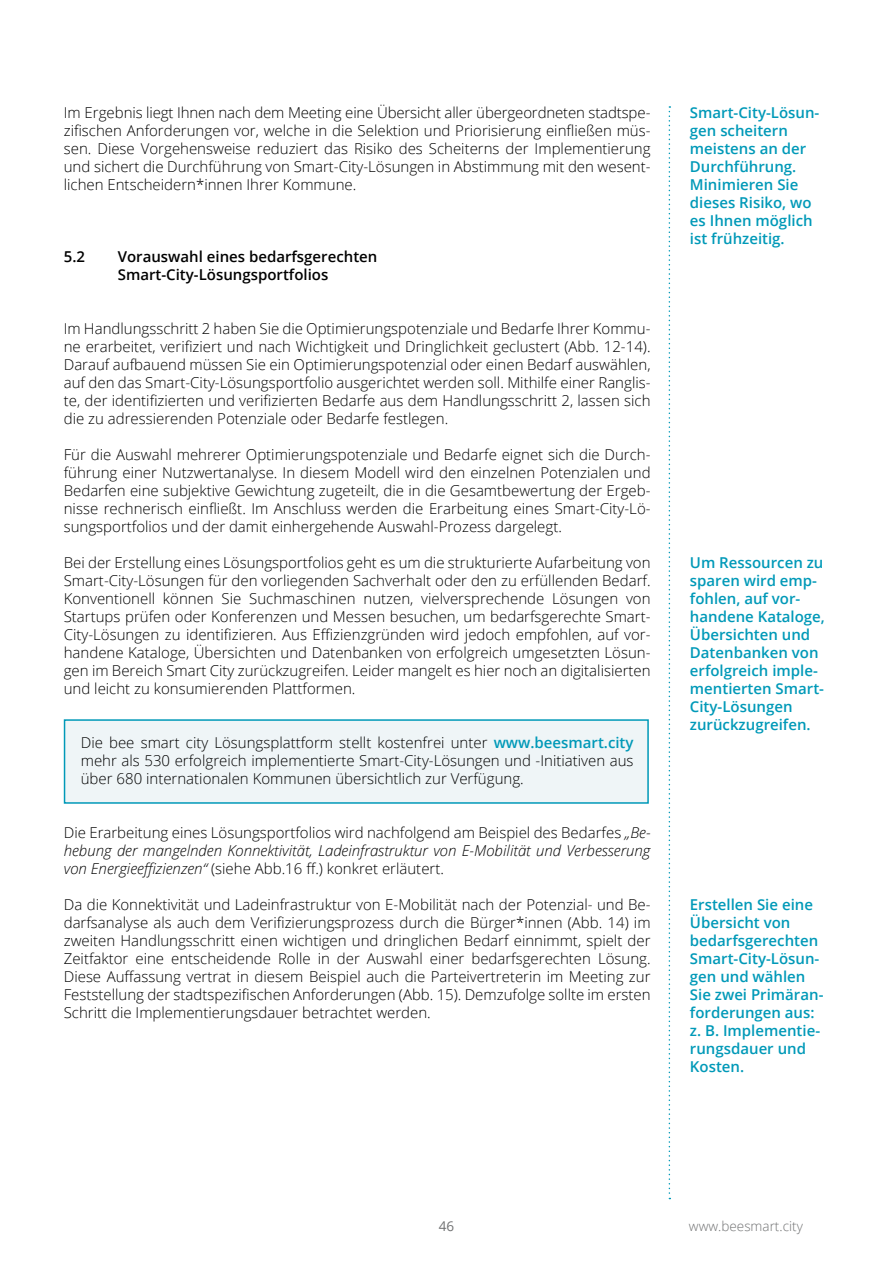
<style>
.page{position:relative;width:893px;height:1263px;background:#fff}
.page>*{position:absolute;margin:0;border:0;box-sizing:border-box;transform-origin:0 0}
.t1{font:300 15px/18px "Open Sans";color:#000;text-align:justify}
.t2{font:600 15px/18px "Open Sans";color:#0099b8}
.t3{font:600 15px "Open Sans";color:#000}
.t4{font:300 13.5px "Open Sans";color:#707172}
.t5{font:13.5px "Open Sans";color:#707172}
.s1{font-weight:600;color:#0099b8}
.s2{font-style:italic}
</style>
<div class="page">
<svg style="left:669px;top:106px;width:1px;height:1093px"></svg>
<div style="left:64px;top:719px;width:585px;height:85px;background:#eff5f7;border:2px solid #0099b8"></div>
<p class="t1" style="left:64px;top:103px;width:588px">Im Ergebnis liegt Ihnen nach dem Meeting eine Übersicht aller übergeordneten stadtspe&shy;zifischen Anforderungen vor, welche in die Selektion und Priorisierung einfließen müs&shy;sen. Diese Vorgehensweise reduziert das Risiko des Scheiterns der Implementierung und sichert die Durchführung von Smart-City-Lösungen in Abstimmung mit den wesent&shy;lichen Entscheidern*innen Ihrer Kommune.</p>
<p class="t3" style="left:64px;top:246px;width:23px">5.2</p>
<p class="t3" style="left:118px;top:246px;width:261px">Vorauswahl eines bedarfsgerechten</p>
<p class="t3" style="left:64px;top:264px;width:32px">S</p>
<p class="t3" style="left:126px;top:264px;width:204px">mart-City-Lösungsportfolios</p>
<p class="t1" style="left:64px;top:319px;width:588px">Im Handlungsschritt 2 haben Sie die Optimierungspotenziale und Bedarfe Ihrer Kommu&shy;ne erarbeitet, verifiziert und nach Wichtigkeit und Dringlichkeit geclustert (Abb. 12-14).<br>Darauf aufbauend müssen Sie ein Optimierungspotenzial oder einen Bedarf auswählen, auf den das Smart-City-Lösungsportfolio ausgerichtet werden soll. Mithilfe einer Ranglis&shy;te, der identifizierten und verifizierten Bedarfe aus dem Handlungsschritt 2, lassen sich die zu adressierenden Potenziale oder Bedarfe festlegen.</p>
<p class="t1" style="left:64px;top:445px;width:588px">Für die Auswahl mehrerer Optimierungspotenziale und Bedarfe eignet sich die Durch&shy;führung einer Nutzwertanalyse. In diesem Modell wird den einzelnen Potenzialen und Bedarfen eine subjektive Gewichtung zugeteilt, die in die Gesamtbewertung der Ergeb&shy;nisse rechnerisch einfließt. Im Anschluss werden die Erarbeitung eines Smart-City-Lö&shy;sungsportfolios und der damit einhergehende Auswahl-Prozess dargelegt.</p>
<p class="t1" style="left:64px;top:553px;width:588px">Bei der Erstellung eines Lösungsportfolios geht es um die strukturierte Aufarbeitung von Smart-City-Lösungen für den vorliegenden Sachverhalt oder den zu erfüllenden Bedarf.<br>Konventionell können Sie Suchmaschinen nutzen, vielversprechende Lösungen von Startups prüfen oder Konferenzen und Messen besuchen, um bedarfsgerechte Smart-City-Lösungen zu identifizieren. Aus Effizienzgründen wird jedoch empfohlen, auf vor&shy;handene Kataloge, Übersichten und Datenbanken von erfolgreich umgesetzten Lösun&shy;gen im Bereich Smart City zurückzugreifen. Leider mangelt es hier noch an digitalisierten und leicht zu konsumierenden Plattformen.</p>
<p class="t1" style="left:81px;top:733px;width:554px">Die bee smart city Lösungsplattform stellt kostenfrei unter <span class="s1">www.beesmart.city </span>mehr als 530 erfolgreich implementierte Smart-City-Lösungen und -Initiativen aus über 680 internationalen Kommunen übersichtlich zur Verfügung.</p>
<p class="t1" style="left:64px;top:823px;width:588px">Die Erarbeitung eines Lösungsportfolios wird nachfolgend am Beispiel des Bedarfes <span class="s2">„Be&shy;hebung der mangelnden Konnektivität, Ladeinfrastruktur von E-Mobilität und Verbesserung von Energieeffizienzen“</span> (siehe Abb.16 ff.) konkret erläutert.</p>
<p class="t1" style="left:64px;top:895px;width:588px">Da die Konnektivität und Ladeinfrastruktur von E-Mobilität nach der Potenzial- und Be&shy;darfsanalyse als auch dem Verifizierungsprozess durch die Bürger*innen (Abb. 14) im zweiten Handlungsschritt einen wichtigen und dringlichen Bedarf einnimmt, spielt der Zeitfaktor eine entscheidende Rolle in der Auswahl einer bedarfsgerechten Lösung.<br>Diese Auffassung vertrat in diesem Beispiel auch die Parteivertreterin im Meeting zur Feststellung der stadtspezifischen Anforderungen (Abb. 15). Demzufolge sollte im ersten Schritt die Implementierungsdauer betrachtet werden.</p>
<p class="t2" style="left:690px;top:103px;width:131px">Smart-City-Lösun&shy;gen scheitern meistens an der<br>Durchführung.<br>M inimieren Sie dieses Risiko, wo es Ihnen möglich ist frühzeitig.</p>
<p class="t2" style="left:690px;top:553px;width:137px">U m Ressourcen zu sparen wird emp&shy;fohlen, auf vor&shy;handene Kataloge,<br>Übersichten und<br>Datenbanken von erfolgreich imple&shy;mentierten Smart-<br>City-Lösungen zurückzugreifen.</p>
<p class="t2" style="left:690px;top:895px;width:135px">Erstellen Sie eine<br>Übersicht von bedarfsgerechten<br>Smart-City-Lösun&shy;gen und wählen<br>Sie zwei Primäran&shy;forderungen aus: z. B. Implementie&shy;rungsdauer und<br>Kosten.</p>
<p class="t5" style="left:439px;top:1216px;width:17px">46</p>
<p class="t4" style="left:689px;top:1216px;width:115px">www.beesmart.city</p>
</div>
